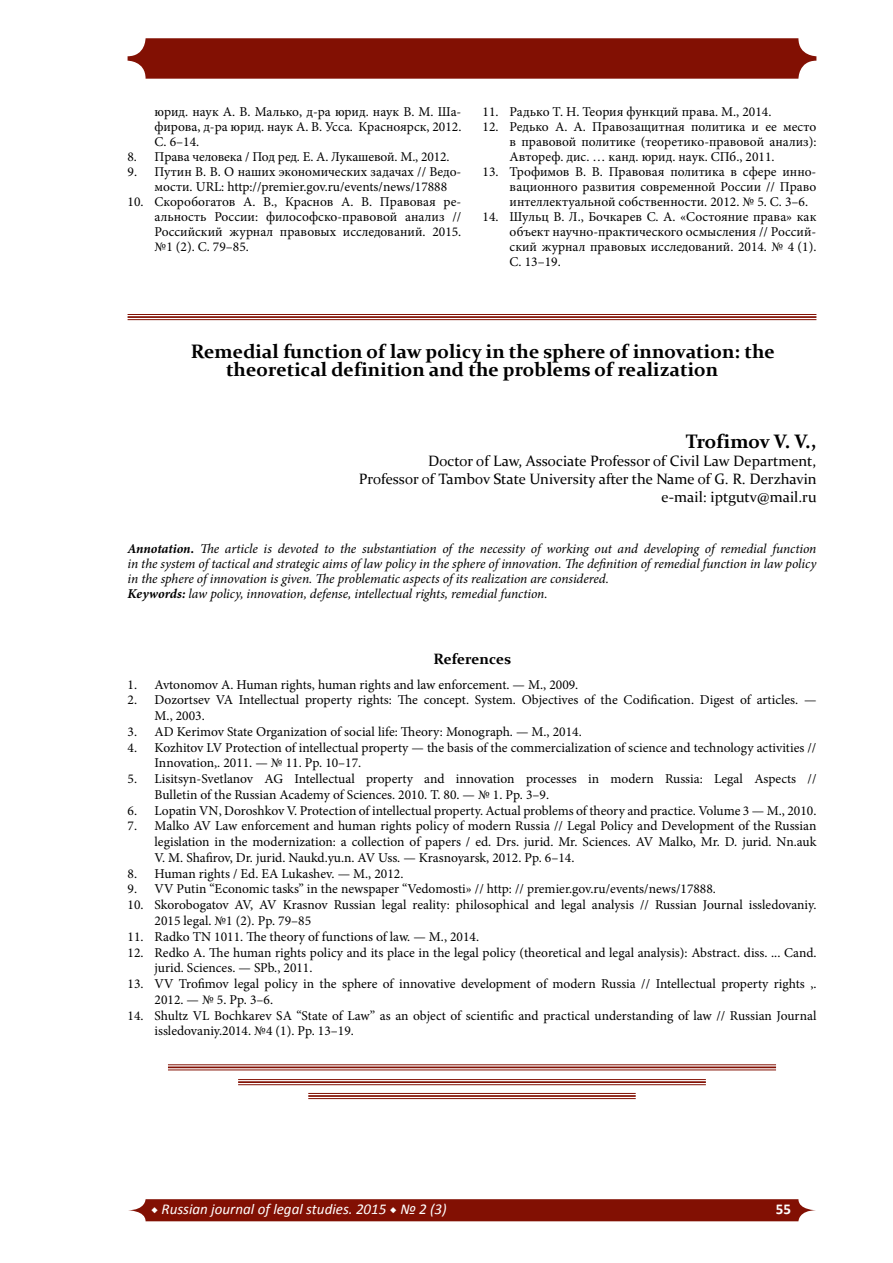
<style>
.page{position:relative;width:893px;height:1263px;background:#fff}
.page>*{position:absolute;margin:0;border:0;box-sizing:border-box;transform-origin:0 0}
.t1{font:700 19.5px/18px "Constantia";color:#000}
.t2{font:15px/18px "Constantia";color:#000;text-align:right}
.t3{font:italic 15px "Calibri";color:#fff}
.t4{font:700 15px "Constantia";color:#000}
.t5{font:700 15px "Calibri";color:#fff}
.t6{font:13.5px/15px "Minion Pro";color:#000}
.t7{font:italic 13.5px/15px "Minion Pro";letter-spacing:-.01em;color:#000}
.s1{font-weight:700}
.s2{font-family:"Minion Pro"}
</style>
<div class="page">
<div style="left:128px;top:38px;width:688px;height:41px;background:#821003;border-radius:18px"></div>
<svg style="left:128px;top:1199px;width:688px;height:22px;background:#881b0f"></svg>
<hr style="left:128px;top:314px;width:688px;height:1px;background:#821003">
<hr style="left:128px;top:316px;width:688px;height:2px;background:#821003">
<hr style="left:128px;top:319px;width:688px;height:1px;background:#821003">
<hr style="left:168px;top:1069px;width:608px;height:1px;background:#821003">
<hr style="left:168px;top:1066px;width:608px;height:2px;background:#821003">
<hr style="left:168px;top:1064px;width:608px;height:1px;background:#821003">
<hr style="left:238px;top:1084px;width:468px;height:1px;background:#821003">
<hr style="left:238px;top:1081px;width:468px;height:2px;background:#821003">
<hr style="left:238px;top:1079px;width:468px;height:1px;background:#821003">
<hr style="left:308px;top:1098px;width:328px;height:1px;background:#821003">
<hr style="left:308px;top:1095px;width:328px;height:2px;background:#821003">
<hr style="left:308px;top:1093px;width:328px;height:1px;background:#821003">
<p class="t6" style="left:155px;top:104px;width:308px;text-align:justify">юрид. наук А. В. Малько, д-ра юрид. наук В. М. Ша&shy;фирова, д-ра юрид. наук А. В. Усса. Красноярск, 2012.<br>С. 6–14.</p>
<p class="t6" style="left:128px;top:149px;width:324px">8. Права человека / Под ред. Е. А. Лукашевой. М., 2012.</p>
<p class="t6" style="left:155px;top:164px;width:308px;text-indent:-27px">9. Путин В. В. О наших экономических задачах // Ведо&shy;мости. URL: http://premier.gov.ru/events/news/17888</p>
<p class="t6" style="left:155px;top:194px;width:308px;text-align:justify;text-indent:-27px">10. Скоробогатов А. В., Краснов А. В. Правовая ре&shy;альность России: философско-правовой анализ // Российский журнал правовых исследований. 2015. №1 (2). С. 79–85.</p>
<p class="t6" style="left:483px;top:104px;width:290px">11. Радько Т. Н. Теория функций права. М., 2014.</p>
<p class="t6" style="left:510px;top:119px;width:308px;text-align:justify;text-indent:-27px">12. Редько А. А. Правозащитная политика и ее место в правовой политике (теоретико-правовой анализ):<br>Автореф. дис. … канд. юрид. наук. СПб., 2011.</p>
<p class="t6" style="left:510px;top:164px;width:308px;text-align:justify;text-indent:-27px">13. Трофимов В. В. Правовая политика в сфере инно&shy;вационного развития современной России // Право интеллектуальной собственности. 2012. № 5. С. 3–6.</p>
<p class="t6" style="left:510px;top:209px;width:308px;text-align:justify;text-indent:-27px">14. Шульц В. Л., Бочкарев С. А. «Состояние права» как объект научно-практического осмысления // Россий&shy;ский журнал правовых исследований. 2014. № 4 (1).<br>С. 13–19.</p>
<h1 class="t1" style="left:226px;top:342px;width:551px;text-indent:-35px">Remedial function of law policy in the sphere of innovation: the theoretical definition and the problems of realization</h1>
<h1 class="t1" style="left:686px;top:432px;width:132px">Trofimov V. V.,</h1>
<p class="t2" style="left:359px;top:452px;width:459px">Doctor of Law, Associate Professor of Civil Law Department,<br>Professor of Tambov State University after the Name of G. R. Derzhavin e-mail: iptgutv@mail.ru</p>
<p class="t7" style="left:128px;top:541px;width:690px"><span class="s1">Annotation.</span> The article is devoted to the substantiation of the necessity of working out and developing of remedial function in the system of tactical and strategic aims of law policy in the sphere of innovation. The definition of remedial function in law policy in the sphere of innovation is given. The problematic aspects of its realization are considered.<br><span class="s1">Keywords:</span> law policy, innovation, defense, intellectual rights, remedial function.</p>
<p class="t4" style="left:433px;top:649px;width:79px">References</p>
<p class="t6" style="left:128px;top:677px;width:452px">1. Avtonomov A. Human rights, human rights and law enforcement. — M., 2009.</p>
<p class="t6" style="left:155px;top:692px;width:663px;line-height:15.8px;text-indent:-27px">2. Dozortsev VA Intellectual property rights: The concept. System. Objectives of the Codification. Digest of articles. —<br>M., 2003.</p>
<p class="t6" style="left:128px;top:724px;width:456px">3. AD Kerimov State Organization of social life: Theory: Monograph. — M., 2014.</p>
<p class="t6" style="left:155px;top:739px;width:663px;line-height:15.8px;text-indent:-27px">4. Kozhitov LV Protection of intellectual property — the basis of the commercialization of science and technology activities //<br>Innovation,. 2011. — № 11. Pp. 10–17.</p>
<p class="t6" style="left:155px;top:771px;width:663px;line-height:15.8px;text-indent:-27px">5. Lisitsyn-Svetlanov AG Intellectual property and innovation processes in modern Russia: Legal Aspects //<br>Bulletin of the Russian Academy of Sciences. 2010. T. 80. — № 1. Pp. 3–9.</p>
<p class="t6" style="left:128px;top:803px;width:690px">6. Lopatin VN, Doroshkov V. Protection of intellectual property. Actual problems of theory and practice. Volume 3 — M., 2010.</p>
<p class="t6" style="left:155px;top:818px;width:663px;line-height:15.8px;text-align:justify;text-indent:-27px">7. Malko AV Law enforcement and human rights policy of modern Russia // Legal Policy and Development of the Russian legislation in the modernization: a collection of papers / ed. Drs. jurid. Mr. Sciences. AV Malko, Mr. D. jurid. Nn.auk V. M. Shafirov, Dr. jurid. Naukd.yu.n. AV Uss. — Krasnoyarsk, 2012. Pp. 6–14.</p>
<p class="t6" style="left:128px;top:866px;width:277px">8. Human rights / Ed. EA Lukashev. — M., 2012.</p>
<p class="t6" style="left:128px;top:882px;width:590px">9. VV Putin “Economic tasks” in the newspaper “Vedomosti» // http: // premier.gov.ru/events/news/17888.</p>
<p class="t6" style="left:155px;top:897px;width:663px;line-height:15.8px;text-indent:-27px">10. Skorobogatov AV, AV Krasnov Russian legal reality: philosophical and legal analysis // Russian Journal issledovaniy.<br>2015 legal. №1 (2). Pp. 79–85</p>
<p class="t6" style="left:128px;top:929px;width:353px">11. Radko TN 1011. The theory of functions of law. — M., 2014.</p>
<p class="t6" style="left:155px;top:944px;width:663px;line-height:15.8px;text-indent:-27px">12. Redko A. The human rights policy and its place in the legal policy (theoretical and legal analysis): Abstract. diss. ... Cand. jurid. Sciences. — SPb., 2011.</p>
<p class="t6" style="left:155px;top:976px;width:663px;line-height:15.8px;text-indent:-27px">13. VV Trofimov legal policy in the sphere of innovative development of modern Russia // Intellectual property rights ,.<br>2012. — № 5. Pp. 3–6.</p>
<p class="t6" style="left:155px;top:1007px;width:663px;line-height:15.8px;text-indent:-27px">14. Shultz VL Bochkarev SA “State of Law” as an object of scientific and practical understanding of law // Russian Journal issledovaniy.2014. №4 (1). Pp. 13–19.</p>
<p class="t3" style="left:151px;top:1199px;width:297px"><span class="s2">◆</span> Russian journal of legal studies. 2015 <span class="s2">◆</span> № 2 (3)</p>
<p class="t5" style="left:776px;top:1200px;width:17px">55</p>
</div>
